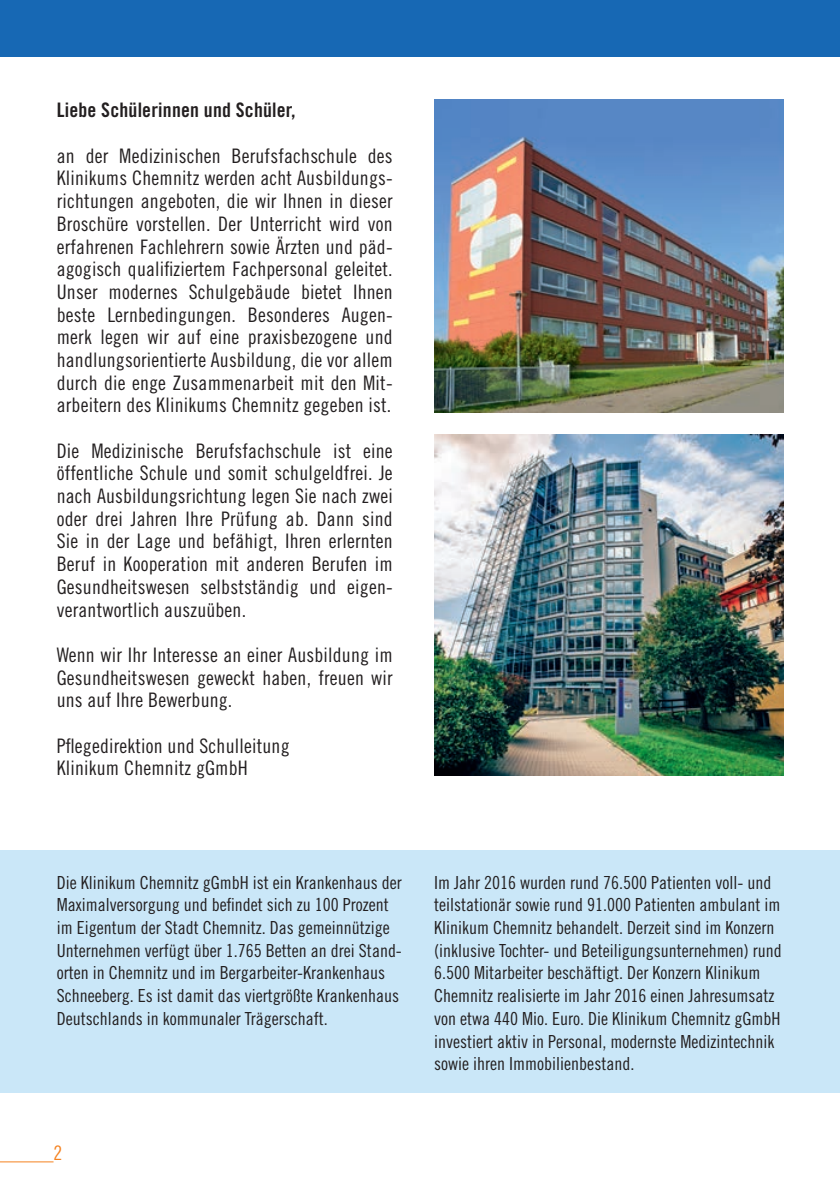
<style>
.page{position:relative;width:840px;height:1191px;background:#fff}
.page>*{position:absolute;margin:0;border:0;box-sizing:border-box;transform-origin:0 0}
.t1{font:20px/22.6px "Trade Gothic Cond Eighteen";letter-spacing:.01em;color:#231f20;text-align:justify}
.t2{font:20px "Trade Gothic Bold Cond Twenty";letter-spacing:.01em;color:#231f20}
.t3{font:20px "Trade Gothic Cond Eighteen";color:#f58220}
.t4{font:18px/22.6px "Trade Gothic Cond Eighteen";color:#231f20}
</style>
<div class="page">
<hr style="left:0;top:1161px;width:53px;height:1px;background:#f58220">
<div style="left:0;top:850px;width:839px;height:242px;background:#cae7f8"></div>
<div style="left:0;top:0;width:839px;height:57px;background:#1768b4"></div>
<img style="left:434px;top:100px;width:348px;height:312px">
<img style="left:434px;top:435px;width:348px;height:340px">
<p class="t2" style="left:57px;top:98px;width:240px">Liebe Schülerinnen und Schüler,</p>
<p class="t1" style="left:57px;top:144px;width:337px">an der Medizinischen Berufsfachschule des Klinikums Chemnitz werden acht Ausbildungs&shy;richtungen angeboten, die wir Ihnen in dieser Broschüre vorstellen. Der Unterricht wird von erfahrenen Fachlehrern sowie Ärzten und päd&shy;agogisch qualifiziertem Fachpersonal geleitet.<br>Unser modernes Schulgebäude bietet Ihnen beste Lernbedingungen. Besonderes Augen&shy;merk legen wir auf eine praxisbezogene und handlungsorientierte Ausbildung, die vor allem durch die enge Zusammenarbeit mit den Mit&shy;arbeitern des Klinikums Chemnitz gegeben ist.</p>
<p class="t1" style="left:57px;top:439px;width:337px">Die Medizinische Berufsfachschule ist eine öffentliche Schule und somit schulgeldfrei. Je nach Ausbildungsrichtung legen Sie nach zwei oder drei Jahren Ihre Prüfung ab. Dann sind Sie in der Lage und befähigt, Ihren erlernten Beruf in Kooperation mit anderen Berufen im Gesundheitswesen selbstständig und eigen&shy;verantwortlich auszuüben.</p>
<p class="t1" style="left:57px;top:643px;width:337px">Wenn wir Ihr Interesse an einer Ausbildung im Gesundheitswesen geweckt haben, freuen wir uns auf Ihre Bewerbung.</p>
<p class="t1" style="left:57px;top:734px;width:234px">Pflegedirektion und Schulleitung<br>Klinikum Chemnitz gGmbH</p>
<p class="t4" style="left:57px;top:870px;width:346px">Die Klinikum Chemnitz gGmbH ist ein Krankenhaus der Maximalversorgung und befindet sich zu 100 Prozent im Eigentum der Stadt Chemnitz. Das gemeinnützige Unternehmen verfügt über 1.765 Betten an drei Stand&shy;orten in Chemnitz und im Bergarbeiter-Krankenhaus Schneeberg. Es ist damit das viertgrößte Krankenhaus Deutschlands in kommunaler Trägerschaft.</p>
<p class="t4" style="left:434px;top:870px;width:349px">Im Jahr 2016 wurden rund 76.500 Patienten voll- und teilstationär sowie rund 91.000 Patienten ambulant im Klinikum Chemnitz behandelt. Derzeit sind im Konzern (inklusive Tochter- und Beteiligungsunternehmen) rund 6.500 Mitarbeiter beschäftigt. Der Konzern Klinikum Chemnitz realisierte im Jahr 2016 einen Jahresumsatz von etwa 440 Mio. Euro. Die Klinikum Chemnitz gGmbH investiert aktiv in Personal, modernste Medizintechnik sowie ihren Immobilienbestand.</p>
<p class="t3" style="left:53px;top:1140px;width:10px">2</p>
</div>
